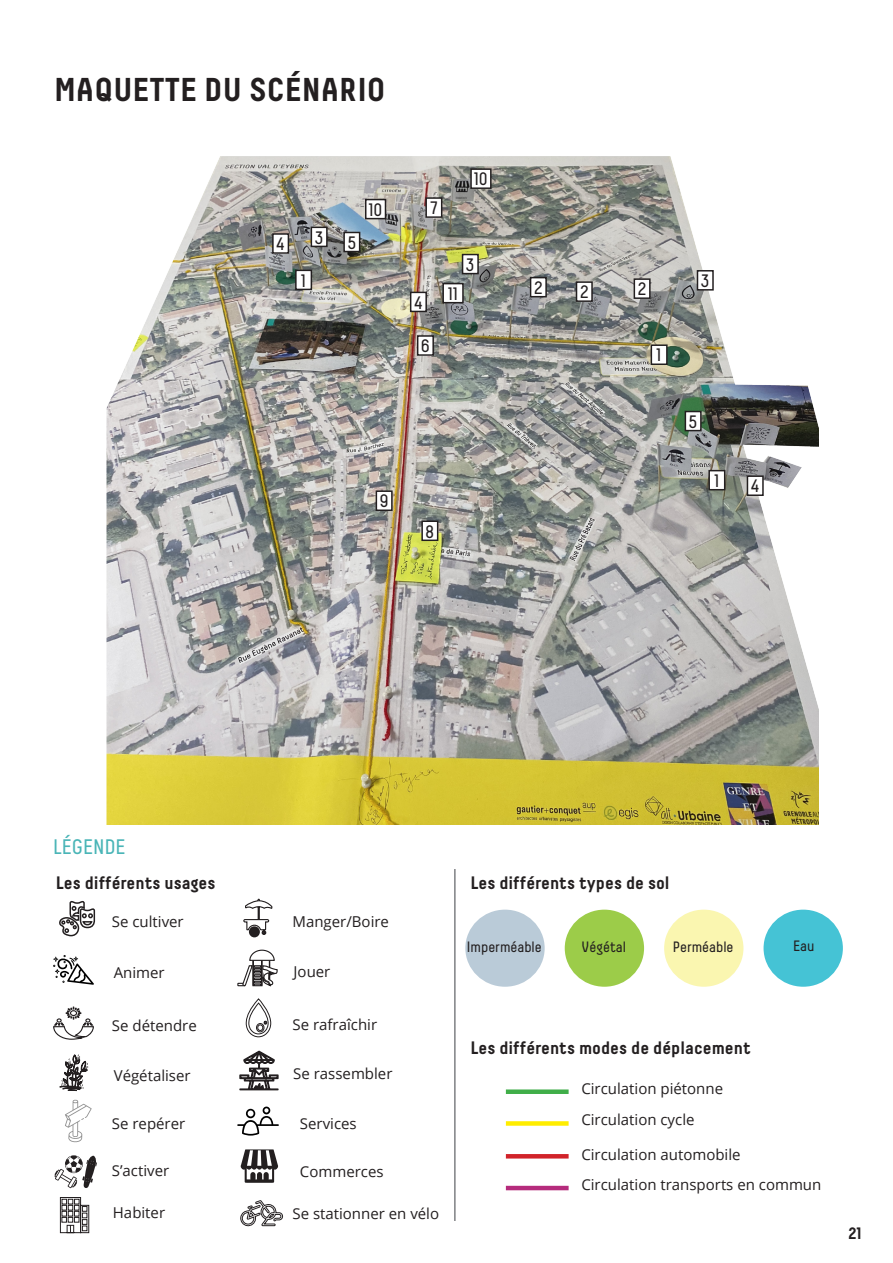
<style>
.page{position:relative;width:893px;height:1263px;background:#fff}
.page>*{position:absolute;margin:0;border:0;box-sizing:border-box;transform-origin:0 0}
.t1{font:700 33px "Decima";color:#231f20}
.t2{font:21px "Decima";color:#4ab5b7}
.t3{font:700 18px "Decima";color:#231f20}
.t4{font:18px "Decima";color:#231f20}
.t5{font:700 16.5px "Decima";color:#231f20}
.t6{font:15px "Open Sans";color:#231f20}
.t7{font:15px "Decima";color:#231f20}
</style>
<div class="page">
<img style="left:106px;top:156px;width:712px;height:669px">
<svg style="left:59px;top:901px;width:37px;height:36px"></svg>
<svg style="left:239px;top:998px;width:40px;height:93px"></svg>
<svg style="left:243px;top:898px;width:30px;height:40px"></svg>
<svg style="left:53px;top:1006px;width:41px;height:34px"></svg>
<svg style="left:240px;top:1200px;width:43px;height:27px"></svg>
<svg style="left:237px;top:949px;width:41px;height:38px"></svg>
<svg style="left:237px;top:1106px;width:42px;height:29px"></svg>
<svg style="left:53px;top:955px;width:41px;height:30px"></svg>
<svg style="left:59px;top:1054px;width:32px;height:88px"></svg>
<svg style="left:241px;top:1149px;width:37px;height:34px"></svg>
<div style="left:264px;top:1172px;width:5px;height:9px;background:#231f20;border-radius:3px"></div>
<div style="left:257px;top:1172px;width:5px;height:9px;background:#231f20;border-radius:3px"></div>
<div style="left:250px;top:1172px;width:6px;height:9px;background:#231f20;border-radius:3px"></div>
<svg style="left:54px;top:1155px;width:43px;height:33px"></svg>
<svg style="left:60px;top:1197px;width:30px;height:36px"></svg>
<div style="left:465px;top:910px;width:80px;height:77px;background:#bacbd8;border-radius:50%"></div>
<div style="left:565px;top:910px;width:79px;height:77px;background:#9ccc49;border-radius:50%"></div>
<div style="left:664px;top:910px;width:79px;height:77px;background:#faf6b0;border-radius:50%"></div>
<div style="left:763px;top:910px;width:80px;height:77px;background:#45c3d5;border-radius:50%"></div>
<div style="left:506px;top:1089px;width:63px;height:5px;background:#40ae49"></div>
<div style="left:506px;top:1121px;width:63px;height:5px;background:#ffed00"></div>
<hr style="left:506px;top:1154px;width:63px;height:4px;background:#d1232a">
<hr style="left:506px;top:1186px;width:63px;height:4px;background:#b52b7c">
<hr style="left:454px;top:869px;width:2px;height:352px;background:#7e8083">
<div style="left:709px;top:471px;width:16px;height:19px;background:#fff"></div>
<div style="left:708px;top:470px;width:17px;height:20px;border:2px solid #231f20"></div>
<div style="left:376px;top:491px;width:16px;height:19px;background:#fff"></div>
<div style="left:376px;top:490px;width:17px;height:21px;border:2px solid #231f20"></div>
<div style="left:296px;top:270px;width:15px;height:19px;background:#fff"></div>
<div style="left:295px;top:270px;width:17px;height:20px;border:2px solid #231f20"></div>
<div style="left:463px;top:255px;width:15px;height:19px;background:#fff"></div>
<div style="left:462px;top:254px;width:17px;height:20px;border:2px solid #231f20"></div>
<div style="left:651px;top:345px;width:16px;height:19px;background:#fff"></div>
<div style="left:651px;top:344px;width:17px;height:21px;border:2px solid #231f20"></div>
<div style="left:576px;top:282px;width:16px;height:19px;background:#fff"></div>
<div style="left:576px;top:281px;width:17px;height:21px;border:2px solid #231f20"></div>
<div style="left:634px;top:279px;width:16px;height:19px;background:#fff"></div>
<div style="left:634px;top:278px;width:17px;height:21px;border:2px solid #231f20"></div>
<div style="left:531px;top:278px;width:15px;height:19px;background:#fff"></div>
<div style="left:530px;top:277px;width:17px;height:20px;border:2px solid #231f20"></div>
<div style="left:311px;top:227px;width:16px;height:19px;background:#fff"></div>
<div style="left:311px;top:227px;width:17px;height:20px;border:2px solid #231f20"></div>
<div style="left:697px;top:271px;width:16px;height:19px;background:#fff"></div>
<div style="left:697px;top:270px;width:17px;height:21px;border:2px solid #231f20"></div>
<div style="left:747px;top:476px;width:16px;height:19px;background:#fff"></div>
<div style="left:747px;top:475px;width:17px;height:21px;border:2px solid #231f20"></div>
<div style="left:411px;top:292px;width:15px;height:19px;background:#fff"></div>
<div style="left:410px;top:292px;width:17px;height:20px;border:2px solid #231f20"></div>
<div style="left:273px;top:234px;width:15px;height:19px;background:#fff"></div>
<div style="left:272px;top:233px;width:17px;height:21px;border:2px solid #231f20"></div>
<div style="left:685px;top:411px;width:16px;height:20px;background:#fff"></div>
<div style="left:685px;top:411px;width:17px;height:20px;border:2px solid #231f20"></div>
<div style="left:344px;top:232px;width:16px;height:20px;background:#fff"></div>
<div style="left:343px;top:232px;width:17px;height:20px;border:2px solid #231f20"></div>
<div style="left:418px;top:336px;width:15px;height:19px;background:#fff"></div>
<div style="left:417px;top:335px;width:17px;height:21px;border:2px solid #231f20"></div>
<div style="left:426px;top:198px;width:16px;height:19px;background:#fff"></div>
<div style="left:425px;top:197px;width:17px;height:21px;border:2px solid #231f20"></div>
<div style="left:422px;top:521px;width:16px;height:19px;background:#fff"></div>
<div style="left:421px;top:520px;width:17px;height:21px;border:2px solid #231f20"></div>
<div style="left:366px;top:200px;width:19px;height:19px;background:#fff"></div>
<div style="left:365px;top:199px;width:21px;height:20px;border:2px solid #231f20"></div>
<div style="left:471px;top:169px;width:20px;height:19px;background:#fff"></div>
<div style="left:470px;top:168px;width:22px;height:21px;border:2px solid #231f20"></div>
<div style="left:443px;top:284px;width:20px;height:19px;background:#fff"></div>
<div style="left:442px;top:283px;width:22px;height:20px;border:2px solid #231f20"></div>
<p class="t1" style="left:54px;top:69px;width:333px">MAQUETTE DU SCÉNARIO</p>
<p class="t4" style="left:276px;top:234px;width:10px">4</p>
<p class="t4" style="left:315px;top:227px;width:10px">3</p>
<p class="t4" style="left:301px;top:270px;width:6px">1</p>
<p class="t4" style="left:347px;top:232px;width:10px">5</p>
<p class="t4" style="left:369px;top:199px;width:15px">10</p>
<p class="t4" style="left:430px;top:198px;width:9px">7</p>
<p class="t4" style="left:474px;top:169px;width:15px">10</p>
<p class="t4" style="left:414px;top:292px;width:10px">4</p>
<p class="t4" style="left:421px;top:336px;width:11px">6</p>
<p class="t4" style="left:448px;top:283px;width:11px">11</p>
<p class="t4" style="left:466px;top:254px;width:10px">3</p>
<p class="t4" style="left:380px;top:491px;width:11px">9</p>
<p class="t4" style="left:425px;top:521px;width:11px">8</p>
<p class="t4" style="left:534px;top:277px;width:10px">2</p>
<p class="t4" style="left:580px;top:282px;width:10px">2</p>
<p class="t4" style="left:638px;top:279px;width:10px">2</p>
<p class="t4" style="left:657px;top:345px;width:6px">1</p>
<p class="t4" style="left:701px;top:271px;width:10px">3</p>
<p class="t4" style="left:689px;top:411px;width:10px">5</p>
<p class="t4" style="left:714px;top:470px;width:6px">1</p>
<p class="t4" style="left:751px;top:476px;width:10px">4</p>
<p class="t2" style="left:53px;top:835px;width:74px">LÉGENDE</p>
<p class="t3" style="left:56px;top:872px;width:161px">Les différents usages</p>
<p class="t3" style="left:470px;top:872px;width:201px">Les différents types de sol</p>
<p class="t6" style="left:112px;top:911px;width:73px">Se cultiver</p>
<p class="t6" style="left:293px;top:911px;width:98px">Manger/Boire</p>
<p class="t6" style="left:114px;top:962px;width:52px">Animer</p>
<p class="t6" style="left:294px;top:961px;width:38px">Jouer</p>
<p class="t6" style="left:112px;top:1015px;width:86px">Se détendre</p>
<p class="t6" style="left:293px;top:1015px;width:86px">Se rafraîchir</p>
<p class="t6" style="left:114px;top:1065px;width:78px">Végétaliser</p>
<p class="t6" style="left:293px;top:1063px;width:101px">Se rassembler</p>
<p class="t6" style="left:112px;top:1113px;width:75px">Se repérer</p>
<p class="t6" style="left:300px;top:1113px;width:58px">Services</p>
<p class="t6" style="left:112px;top:1160px;width:59px">S’activer</p>
<p class="t6" style="left:300px;top:1161px;width:85px">Commerces</p>
<p class="t6" style="left:113px;top:1202px;width:54px">Habiter</p>
<p class="t6" style="left:292px;top:1204px;width:148px">Se stationner en vélo</p>
<p class="t7" style="left:467px;top:939px;width:76px">Imperméable</p>
<p class="t7" style="left:582px;top:939px;width:46px">Végétal</p>
<p class="t7" style="left:673px;top:939px;width:62px">Perméable</p>
<p class="t7" style="left:793px;top:937px;width:23px">Eau</p>
<p class="t3" style="left:470px;top:1037px;width:282px">Les différents modes de déplacement</p>
<p class="t6" style="left:581px;top:1079px;width:143px">Circulation piétonne</p>
<p class="t6" style="left:581px;top:1109px;width:115px">Circulation cycle</p>
<p class="t6" style="left:581px;top:1144px;width:161px">Circulation automobile</p>
<p class="t6" style="left:581px;top:1175px;width:242px">Circulation transports en commun</p>
<p class="t5" style="left:848px;top:1223px;width:15px">21</p>
</div>
